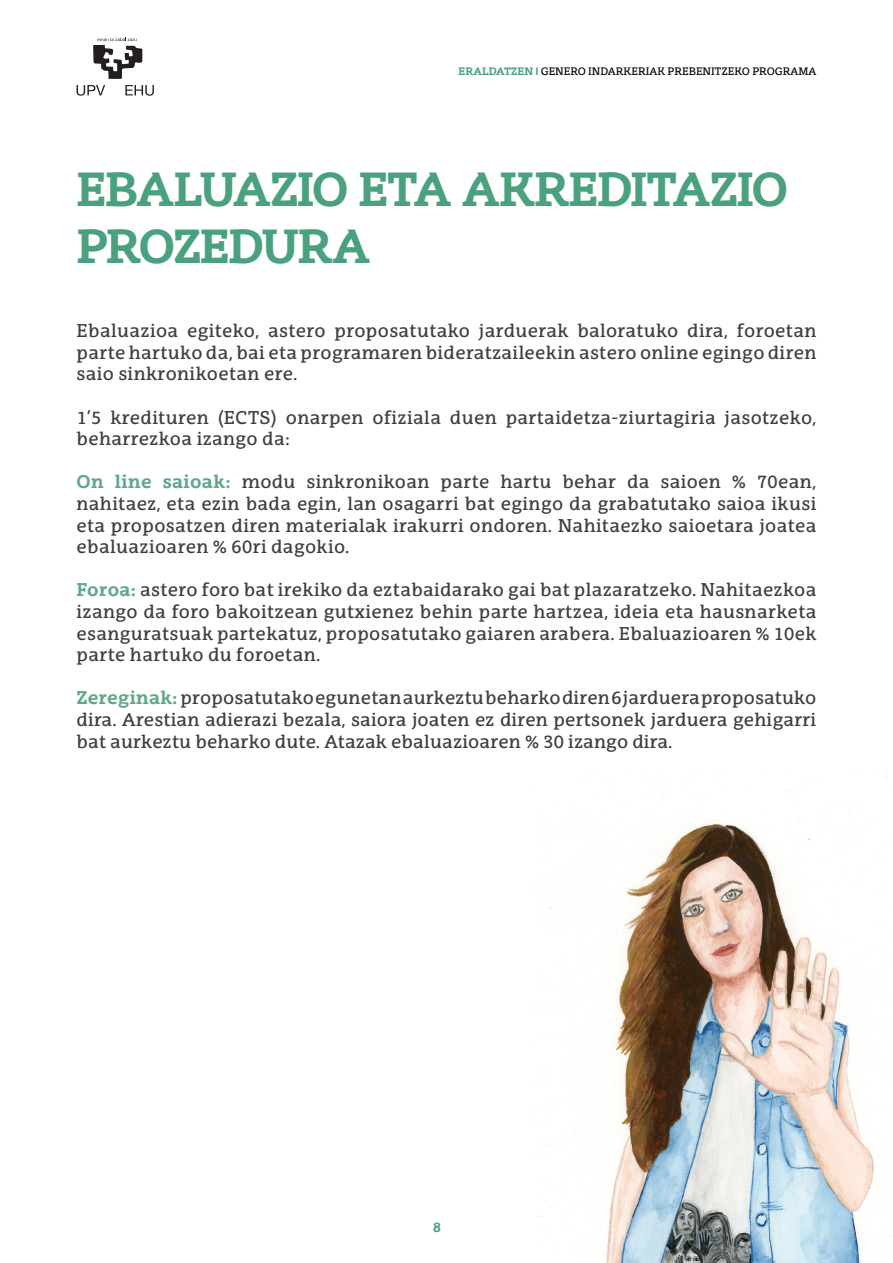
<style>
.page{position:relative;width:893px;height:1263px;background:#fff}
.page>*{position:absolute;margin:0;border:0;box-sizing:border-box;transform-origin:0 0}
.t1{font:700 46.5px/57px "EHU Serif";letter-spacing:-.05em;color:#4aa17e}
.t2{font:18px/21.6px "EHU Serif";letter-spacing:.02em;color:#3e3e3f;text-align:justify}
.t3{font:700 13.5px "EHU Serif";color:#4aa17e}
.t4{font:10.5px "EHU Serif";color:#000}
.s1{font-weight:700;color:#4aa17e}
.s2{font-family:"EHU Sans";font-weight:700;color:#4aa17e}
.s3{font-weight:700;color:#60a888}
</style>
<div class="page">
<svg style="left:77px;top:85px;width:28px;height:11px"></svg>
<svg style="left:125px;top:85px;width:29px;height:11px"></svg>
<svg style="left:93px;top:38px;width:49px;height:41px"></svg>
<img style="left:540px;top:771px;width:352px;height:492px">
<p class="t4" style="left:458px;top:65px;width:360px"><span class="s1">ERALDATZEN</span> <span class="s2">I</span> GENERO INDARKERIAK PREBENITZEKO PROGRAMA</p>
<p class="t1" style="left:77px;top:160px;width:713px">EBALUAZIO ETA AKREDITAZIO<br>PROZEDURA</p>
<p class="t2" style="left:77px;top:320px;width:741px">Ebaluazioa egiteko, astero proposatutako jarduerak baloratuko dira, foroetan parte hartuko da, bai eta programaren bideratzaileekin astero online egingo diren saio sinkronikoetan ere.</p>
<p class="t2" style="left:77px;top:406px;width:741px">1’5 kredituren (ECTS) onarpen ofiziala duen partaidetza-ziurtagiria jasotzeko, beharrezkoa izango da:</p>
<p class="t2" style="left:77px;top:471px;width:741px"><span class="s3">On line saioak:</span> modu sinkronikoan parte hartu behar da saioen % 70ean, nahitaez, eta ezin bada egin, lan osagarri bat egingo da grabatutako saioa ikusi eta proposatzen diren materialak irakurri ondoren. Nahitaezko saioetara joatea ebaluazioaren % 60ri dagokio.</p>
<p class="t2" style="left:77px;top:579px;width:741px"><span class="s3">Foroa:</span> astero foro bat irekiko da eztabaidarako gai bat plazaratzeko. Nahitaezkoa izango da foro bakoitzean gutxienez behin parte hartzea, ideia eta hausnarketa esanguratsuak partekatuz, proposatutako gaiaren arabera. Ebaluazioaren % 10ek parte hartuko du foroetan.</p>
<p class="t2" style="left:77px;top:687px;width:741px"><span class="s3">Zereginak:</span> proposatutako egunetan aurkeztu beharko diren 6 jarduera proposatuko dira. Arestian adierazi bezala, saiora joaten ez diren pertsonek jarduera gehigarri bat aurkeztu beharko dute. Atazak ebaluazioaren % 30 izango dira.</p>
<p class="t3" style="left:433px;top:1219px;width:10px">8</p>
</div>
